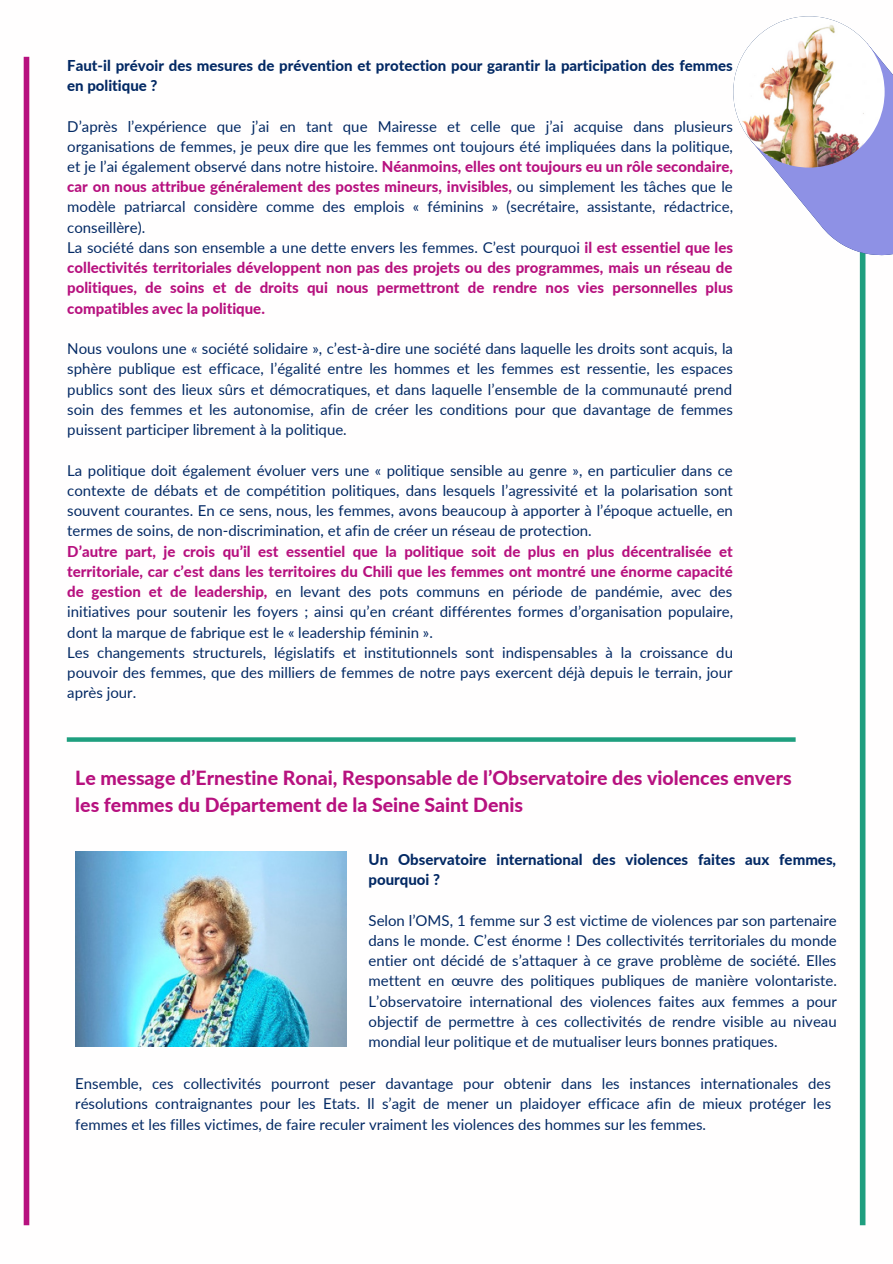
<style>
.page{position:relative;width:893px;height:1264px;background:#fff}
.page>*{position:absolute;margin:0;border:0;box-sizing:border-box;transform-origin:0 0}
.t1{font:800 19.5px/27px "Lato";color:#b7117f}
.t2{font:15px/20.2px "Lato";color:#032964;text-align:justify}
.t3{font:800 15px/20.2px "Lato";color:#032964}
.s1{font-weight:800;color:#b7117f}
</style>
<div class="page">
<img style="left:75px;top:851px;width:271px;height:195px">
<div style="left:24px;top:57px;width:5px;height:1168px;background:#b7117f"></div>
<svg style="left:67px;top:737px;width:728px;height:4px;background:#30a688"></svg>
<div style="left:859px;top:153px;width:6px;height:1072px;background:#1f9f7f"></div>
<svg style="left:773px;top:64px;width:119px;height:191px"></svg>
<img style="left:733px;top:16px;width:151px;height:152px">
<p class="t3" style="left:67px;top:55px;width:667px">Faut-il prévoir des mesures de prévention et protection pour garantir la participation des femmes en politique ?</p>
<p class="t2" style="left:67px;top:116px;width:667px;text-align:left">D’après l’expérience que j’ai en tant que Mairesse et celle que j’ai acquise dans plusieurs organisations de femmes, je peux dire que les femmes ont toujours été impliquées dans la politique, et je l’ai également observé dans notre histoire. <span class="s1">Néanmoins, elles ont toujours eu un rôle secondaire, car on nous attribue généralement des postes mineurs, invisibles,</span> ou simplement les tâches que le modèle patriarcal considère comme des emplois « féminins » (secrétaire, assistante, rédactrice, conseillère).<br>La société dans son ensemble a une dette envers les femmes. C’est pourquoi <span class="s1">il est essentiel que les collectivités territoriales développent non pas des projets ou des programmes, mais un réseau de politiques, de soins et de droits qui nous permettront de rendre nos vies personnelles plus compatibles avec la politique.</span></p>
<p class="t2" style="left:67px;top:338px;width:667px">Nous voulons une « société solidaire », c’est-à-dire une société dans laquelle les droits sont acquis, la sphère publique est efficace, l’égalité entre les hommes et les femmes est ressentie, les espaces publics sont des lieux sûrs et démocratiques, et dans laquelle l’ensemble de la communauté prend soin des femmes et les autonomise, afin de créer les conditions pour que davantage de femmes puissent participer librement à la politique.</p>
<p class="t2" style="left:67px;top:459px;width:667px">La politique doit également évoluer vers une « politique sensible au genre », en particulier dans ce contexte de débats et de compétition politiques, dans lesquels l’agressivité et la polarisation sont souvent courantes. En ce sens, nous, les femmes, avons beaucoup à apporter à l’époque actuelle, en termes de soins, de non-discrimination, et afin de créer un réseau de protection.</p>
<p class="t2" style="left:67px;top:540px;width:667px;text-align:left"><span class="s1">D’autre part, je crois qu’il est essentiel que la politique soit de plus en plus décentralisée et territoriale, car c’est dans les territoires du Chili que les femmes ont montré une énorme capacité de gestion et de leadership,</span> en levant des pots communs en période de pandémie, avec des initiatives pour soutenir les foyers ; ainsi qu’en créant différentes formes d’organisation populaire, dont la marque de fabrique est le « leadership féminin ».<br>Les changements structurels, législatifs et institutionnels sont indispensables à la croissance du pouvoir des femmes, que des milliers de femmes de notre pays exercent déjà depuis le terrain, jour après jour.</p>
<h1 class="t1" style="left:75px;top:763px;width:717px">Le message d’Ernestine Ronai, Responsable de l’Observatoire des violences envers les femmes du Département de la Seine Saint Denis</h1>
<p class="t3" style="left:368px;top:849px;width:469px">Un Observatoire international des violences faites aux femmes, pourquoi ?</p>
<p class="t2" style="left:368px;top:909px;width:470px">Selon l’OMS, 1 femme sur 3 est victime de violences par son partenaire dans le monde. C’est énorme ! Des collectivités territoriales du monde entier ont décidé de s’attaquer à ce grave problème de société. Elles mettent en œuvre des politiques publiques de manière volontariste.<br>L’observatoire international des violences faites aux femmes a pour objectif de permettre à ces collectivités de rendre visible au niveau mondial leur politique et de mutualiser leurs bonnes pratiques.</p>
<p class="t2" style="left:75px;top:1073px;width:757px">Ensemble, ces collectivités pourront peser davantage pour obtenir dans les instances internationales des résolutions contraignantes pour les Etats. Il s’agit de mener un plaidoyer efficace afin de mieux protéger les femmes et les filles victimes, de faire reculer vraiment les violences des hommes sur les femmes.</p>
</div>
